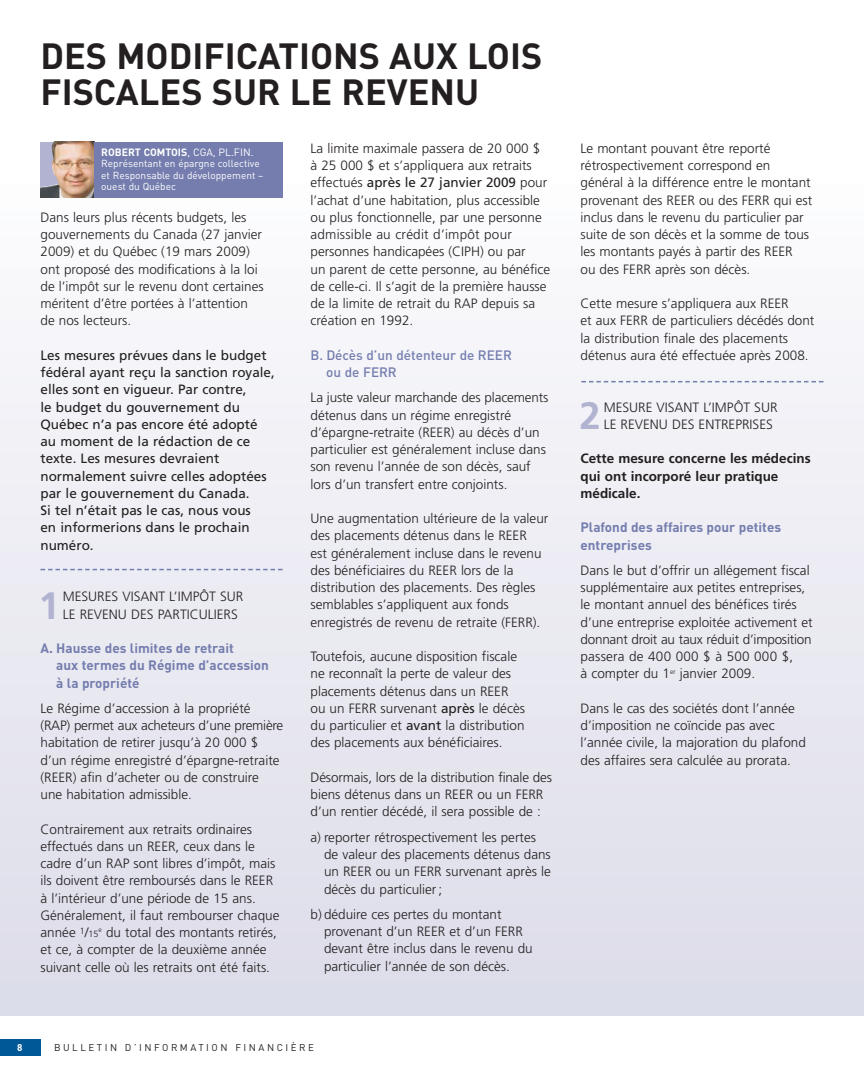
<style>
.page{position:relative;width:864px;height:1080px;background:#fff}
.page>*{position:absolute;margin:0;border:0;box-sizing:border-box;transform-origin:0 0}
.t1{font:700 38.25px "Frutiger";color:#b1b3d1}
.t2{font:700 36px/36px "DIN";color:#231f20}
.t3{font:300 13.5px/17.2px "Frutiger";color:#231f20}
.t4{font:13.5px/17.2px "Frutiger";color:#231f20}
.t5{font:700 13.5px/17.2px "DIN";color:#747dae}
.t6{font:700 13.5px/17.2px "Frutiger";color:#231f20}
.t7{font:500 13.5px/17.2px "DIN";color:#747dae}
.t8{font:700 10.5px "DIN";color:#fff}
.t9{font:10.2px/11.2px "DIN";color:#fff}
.t10{font:9.75px "DIN";letter-spacing:.26em;color:#231f20}
.t11{font:700 9.75px "DIN";color:#fff}
.s1{font-weight:400}
.s2{font-size:9px}
</style>
<div class="page">
<div style="left:0;top:176px;width:864px;height:840px;background:linear-gradient(to bottom,#fcfcfd,#dcdce9)"></div>
<div style="left:0;top:1040px;width:40px;height:16px;background:#005996"></div>
<img style="left:40px;top:142px;width:54px;height:55px">
<div style="left:94px;top:142px;width:189px;height:55px;background:#747dae"></div>
<svg style="left:40px;top:569px;width:243px;height:1px"></svg>
<svg style="left:581px;top:381px;width:243px;height:1px"></svg>
<h2 class="t2" style="left:40px;top:42px;width:503px">DES MODIFICATIONS AUX LOIS<br>FISCALES SUR LE REVENU</h2>
<p class="t8" style="left:101px;top:149px;width:154px">ROBERT COMTOIS<span class="s1">, CGA, PL.FIN.</span></p>
<p class="t9" style="left:101px;top:159px;width:164px">Représentant en épargne collective et Responsable du développement – ouest du Québec</p>
<p class="t3" style="left:40px;top:210px;width:225px">Dans leurs plus récents budgets, les gouvernements du Canada (27 janvier 2009) et du Québec (19 mars 2009) ont proposé des modifications à la loi de l’impôt sur le revenu dont certaines méritent d’être portées à l’attention de nos lecteurs.</p>
<p class="t4" style="left:40px;top:348px;width:236px">Les mesures prévues dans le budget fédéral ayant reçu la sanction royale, elles sont en vigueur. Par contre,<br>le budget du gouvernement du<br>Québec n’a pas encore été adopté au moment de la rédaction de ce texte. Les mesures devraient normalement suivre celles adoptées par le gouvernement du Canada.<br>Si tel n’était pas le cas, nous vous<br>en informerions dans le prochain numéro.</p>
<h1 class="t1" style="left:39px;top:590px;width:23px">1</h1>
<p class="t3" style="left:63px;top:589px;width:182px">MESURES VISANT L’IMPÔT SUR<br>LE REVENU DES PARTICULIERS</p>
<p class="t5" style="left:56px;top:641px;width:214px;text-indent:-16px">A. Hausse des limites de retrait<br>aux termes du Régime d’accession à la propriété</p>
<p class="t3" style="left:40px;top:701px;width:244px">Le Régime d’accession à la propriété (RAP) permet aux acheteurs d’une première habitation de retirer jusqu’à 20 000 $ d’un régime enregistré d’épargne-retraite (REER) afin d’acheter ou de construire une habitation admissible.</p>
<p class="t3" style="left:40px;top:821px;width:240px">Contrairement aux retraits ordinaires effectués dans un REER, ceux dans le cadre d’un RAP sont libres d’impôt, mais ils doivent être remboursés dans le REER à l’intérieur d’une période de 15 ans.<br>Généralement, il faut rembourser chaque année <sup>1</sup>/<span class="s2">15</span><sup>e</sup> du total des montants retirés, et ce, à compter de la deuxième année suivant celle où les retraits ont été faits.</p>
<p class="t3" style="left:310px;top:141px;width:241px">La limite maximale passera de 20 000 $ à 25 000 $ et s’appliquera aux retraits effectués <span class="s1">après le 27 janvier 2009</span> pour l’achat d’une habitation, plus accessible ou plus fonctionnelle, par une personne admissible au crédit d’impôt pour personnes handicapées (CIPH) ou par<br>un parent de cette personne, au bénéfice de celle-ci. Il s’agit de la première hausse de la limite de retrait du RAP depuis sa création en 1992.</p>
<p class="t7" style="left:326px;top:348px;width:187px;text-indent:-16px">B. Décès d’un détenteur de REER ou de FERR</p>
<p class="t3" style="left:310px;top:390px;width:239px">La juste valeur marchande des placements détenus dans un régime enregistré d’épargne-retraite (REER) au décès d’un particulier est généralement incluse dans son revenu l’année de son décès, sauf lors d’un transfert entre conjoints.</p>
<p class="t3" style="left:310px;top:511px;width:239px">Une augmentation ultérieure de la valeur des placements détenus dans le REER<br>est généralement incluse dans le revenu des bénéficiaires du REER lors de la distribution des placements. Des règles semblables s’appliquent aux fonds enregistrés de revenu de retraite (FERR).</p>
<p class="t3" style="left:310px;top:649px;width:216px">Toutefois, aucune disposition fiscale ne reconnaît la perte de valeur des placements détenus dans un REER ou un FERR survenant <span class="s1">après</span> le décès du particulier et <span class="s1">avant</span> la distribution des placements aux bénéficiaires.</p>
<p class="t3" style="left:311px;top:770px;width:243px">Désormais, lors de la distribution finale des biens détenus dans un REER ou un FERR d’un rentier décédé, il sera possible de :</p>
<p class="t3" style="left:324px;top:830px;width:228px;text-indent:-13px">a) reporter rétrospectivement les pertes de valeur des placements détenus dans un REER ou un FERR survenant après le décès du particulier ;</p>
<p class="t3" style="left:324px;top:907px;width:210px;text-indent:-14px">b) déduire ces pertes du montant provenant d’un REER et d’un FERR devant être inclus dans le revenu du particulier l’année de son décès.</p>
<p class="t11" style="left:17px;top:1044px;width:7px">8</p>
<p class="t10" style="left:54px;top:1044px;width:261px">BULLETIN D’INFORMATION FINANCIÈRE</p>
<p class="t3" style="left:581px;top:141px;width:233px">Le montant pouvant être reporté rétrospectivement correspond en général à la différence entre le montant provenant des REER ou des FERR qui est inclus dans le revenu du particulier par suite de son décès et la somme de tous les montants payés à partir des REER<br>ou des FERR après son décès.</p>
<p class="t3" style="left:581px;top:296px;width:235px">Cette mesure s’appliquera aux REER<br>et aux FERR de particuliers décédés dont la distribution finale des placements détenus aura été effectuée après 2008.</p>
<h1 class="t1" style="left:579px;top:400px;width:23px">2</h1>
<p class="t3" style="left:604px;top:399px;width:175px">MESURE VISANT L’IMPÔT SUR<br>LE REVENU DES ENTREPRISES</p>
<p class="t6" style="left:581px;top:451px;width:232px">Cette mesure concerne les médecins qui ont incorporé leur pratique médicale.</p>
<p class="t5" style="left:581px;top:520px;width:202px">Plafond des affaires pour petites entreprises</p>
<p class="t3" style="left:581px;top:563px;width:234px">Dans le but d’offrir un allégement fiscal supplémentaire aux petites entreprises, le montant annuel des bénéfices tirés d’une entreprise exploitée activement et donnant droit au taux réduit d’imposition passera de 400 000 $ à 500 000 $,<br>à compter du 1<sup>er</sup> janvier 2009.</p>
<p class="t3" style="left:581px;top:701px;width:227px">Dans le cas des sociétés dont l’année d’imposition ne coïncide pas avec l’année civile, la majoration du plafond des affaires sera calculée au prorata.</p>
</div>
